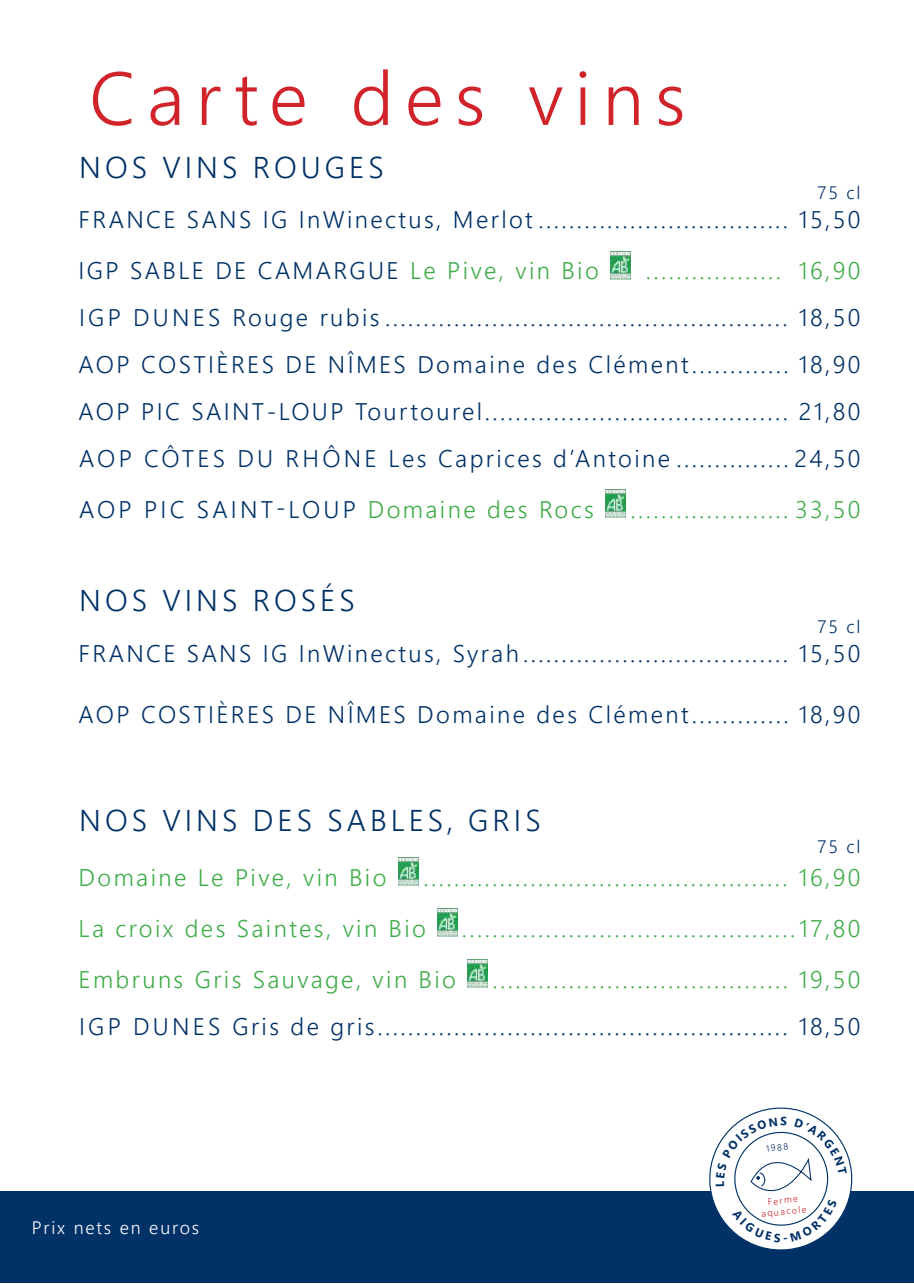
<style>
.page{position:relative;width:914px;height:1284px;background:#fff}
.page>*{position:absolute;margin:0;border:0;box-sizing:border-box;transform-origin:0 0}
.t1{font:300 75px "Segoe UI";letter-spacing:.15em;color:#d1232a}
.t2{font:300 30px "Segoe UI";letter-spacing:.135em;color:#003167}
.t3{font:300 24px/46.8px "Segoe UI";letter-spacing:.1em;color:#003167}
.t4{font:300 24px/51.2px "Segoe UI";letter-spacing:.1em;color:#3fac49}
.t5{font:300 18px "Segoe UI";letter-spacing:.1em;color:#fff}
.t6{font:300 18px "Segoe UI";letter-spacing:.1em;color:#003167}
.t7{font:300 9.15px/11.1px "Segoe UI";color:#d1232a;text-align:center}
.t8{font:300 9.15px "Segoe UI";color:#003167}
.s1{color:#3fac49}
</style>
<div class="page">
<div style="left:0;top:1191px;width:914px;height:91px;background:#003167"></div>
<img style="left:610px;top:251px;width:20px;height:28px">
<img style="left:605px;top:489px;width:20px;height:29px">
<img style="left:398px;top:857px;width:20px;height:29px">
<img style="left:437px;top:909px;width:21px;height:28px">
<img style="left:467px;top:960px;width:20px;height:28px">
<svg style="left:709px;top:1107px;width:144px;height:143px"></svg>
<h1 class="t1" style="left:89px;top:28px;width:597px">Carte des vins</h1>
<p class="t2" style="left:79px;top:139px;width:306px">NOS VINS ROUGES</p>
<p class="t6" style="left:817px;top:176px;width:44px">75 cl</p>
<p class="t3" style="left:79px;top:192px;width:783px;line-height:51.2px">FRANCE SANS IG InWinectus, Merlot ................................. 15,50<br>IGP SABLE DE CAMARGUE <span class="s1">Le Pive, vin Bio</span></p>
<p class="t4" style="left:646px;top:243px;width:216px">.................. 16,90</p>
<p class="t3" style="left:79px;top:292px;width:783px;text-align:justify">IGP DUNES Rouge rubis ..................................................... 18,50<br>AOP COSTIÈRES DE NÎMES Domaine des Clément............. 18,90<br>AOP PIC SAINT-LOUP Tourtourel........................................ 21,80<br>AOP CÔTES DU RHÔNE Les Caprices d’Antoine ............... 24,50</p>
<p class="t3" style="left:79px;top:484px;width:516px">AOP PIC SAINT-LOUP <span class="s1">Domaine des Rocs</span></p>
<p class="t4" style="left:630px;top:481px;width:231px">..................... 33,50</p>
<p class="t2" style="left:79px;top:572px;width:277px">NOS VINS ROSÉS</p>
<p class="t6" style="left:817px;top:610px;width:44px">75 cl</p>
<p class="t3" style="left:79px;top:628px;width:783px">FRANCE SANS IG InWinectus, Syrah................................... 15,50</p>
<p class="t3" style="left:79px;top:689px;width:783px">AOP COSTIÈRES DE NÎMES Domaine des Clément............. 18,90</p>
<p class="t2" style="left:79px;top:792px;width:463px">NOS VINS DES SABLES, GRIS</p>
<p class="t6" style="left:817px;top:829px;width:44px">75 cl</p>
<p class="t4" style="left:79px;top:849px;width:783px;text-indent:345px">................................................ 16,90<br>La croix des Saintes, vin Bio</p>
<p class="t4" style="left:79px;top:849px;width:309px">Domaine Le Pive, vin Bio</p>
<p class="t4" style="left:462px;top:900px;width:400px">............................................17,80</p>
<p class="t4" style="left:79px;top:952px;width:379px">Embruns Gris Sauvage, vin Bio</p>
<p class="t4" style="left:492px;top:952px;width:369px">....................................... 19,50</p>
<p class="t3" style="left:79px;top:1001px;width:783px">IGP DUNES Gris de gris...................................................... 18,50</p>
<p class="t8" style="left:765px;top:1140px;width:24px;rotate:-7deg">1988</p>
<p class="t5" style="left:32px;top:1211px;width:169px">Prix nets en euros</p>
<p class="t7" style="left:759px;top:1197px;width:47px;rotate:-7deg">Ferme aquacole</p>
</div>
